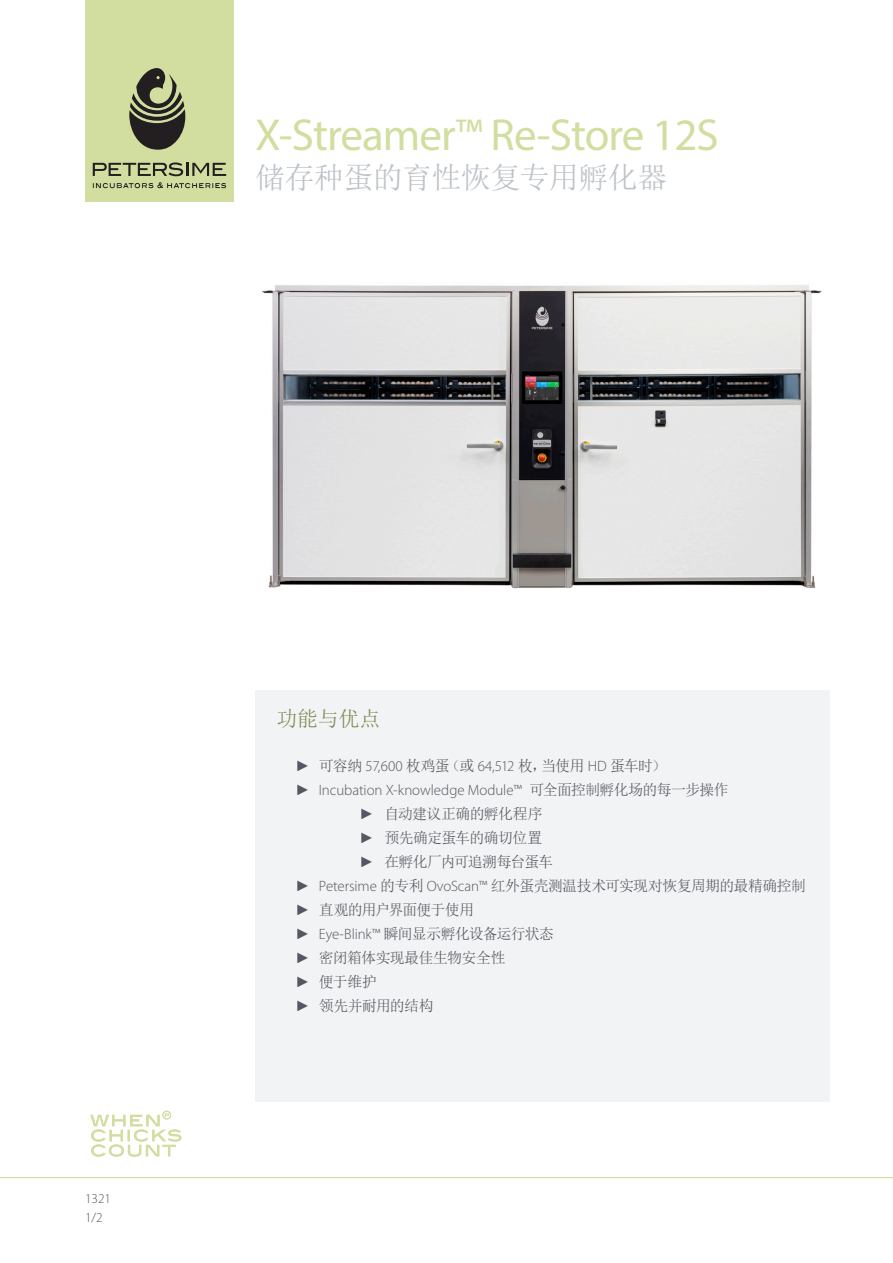
<style>
.page{position:relative;width:893px;height:1263px;background:#fff}
.page>*{position:absolute;margin:0;border:0;box-sizing:border-box;transform-origin:0 0}
.t1{font:45px "Myriad Pro";letter-spacing:-.02em;color:#d1dea0}
.t2{font:30px "Sim Sun";letter-spacing:-.02em;color:#bcc2c7}
.Subtitle{font:21px "Sim Sun";color:#7f8953}
.t3{font:15px "Sim Sun";letter-spacing:-.04em;color:#535860}
.t4{font:300 15px "Myriad Pro";color:#535860}
.t5{font:300 13.5px "Myriad Pro";color:#535860}
.s1{font-family:"Arial Narrow"}
.s2{font-family:"Myriad Pro";font-weight:300}
.s3{font-family:"Arial Narrow";font-weight:400}
.s4{font-family:"Sim Sun";font-weight:400}
</style>
<div class="page">
<svg style="left:90px;top:1113px;width:91px;height:44px"></svg>
<div style="left:163px;top:1111px;width:8px;height:8px;border:1px solid #d1dea0;border-radius:50%"></div>
<hr style="left:0;top:1177px;width:893px;height:1px;background:#d1dea0">
<div style="left:85px;top:0;width:149px;height:201px;background:#d1dea0"></div>
<svg style="left:129px;top:68px;width:56px;height:82px"></svg>
<svg style="left:93px;top:182px;width:133px;height:6px"></svg>
<svg style="left:93px;top:162px;width:133px;height:14px"></svg>
<img style="left:262px;top:285px;width:560px;height:304px">
<div style="left:255px;top:690px;width:574px;height:411px;background:#f2f3f4"></div>
<p class="t1" style="left:255px;top:107px;width:465px">X-Streamer™ Re-Store 12S</p>
<p class="t2" style="left:255px;top:163px;width:414px">储存种蛋的育性恢复专用孵化器</p>
<p class="t5" style="left:85px;top:1191px;width:28px">1321</p>
<p class="t5" style="left:85px;top:1210px;width:19px">1/2</p>
<p class="Subtitle" style="left:276px;top:708px;width:105px">功能与优点</p>
<p class="t3" style="left:298px;top:758px;width:370px"><span class="s1">►</span> 可容纳 <span class="s2">57,600</span> 枚鸡蛋（或 <span class="s2">64,512</span> 枚，当使用 <span class="s2">HD</span> 蛋车时）</p>
<p class="t4" style="left:298px;top:782px;width:433px"><span class="s3">►</span> Incubation X-knowledge Module™ <span class="s4">可全面控制孵化场的每一步操作</span></p>
<p class="t3" style="left:361px;top:806px;width:183px"><span class="s1">►</span> 自动建议正确的孵化程序</p>
<p class="t3" style="left:361px;top:830px;width:182px"><span class="s1">►</span> 预先确定蛋车的确切位置</p>
<p class="t3" style="left:361px;top:854px;width:193px"><span class="s1">►</span> 在孵化厂内可追溯每台蛋车</p>
<p class="t3" style="left:298px;top:878px;width:510px"><span class="s1">►</span> <span class="s2">Petersime</span> 的专利 <span class="s2">OvoScan™</span> 红外蛋壳测温技术可实现对恢复周期的最精确控制</p>
<p class="t3" style="left:298px;top:902px;width:178px"><span class="s1">►</span> 直观的用户界面便于使用</p>
<p class="t3" style="left:298px;top:926px;width:258px"><span class="s1">►</span> <span class="s2">Eye-Blink™</span> 瞬间显示孵化设备运行状态</p>
<p class="t3" style="left:298px;top:950px;width:209px"><span class="s1">►</span> 密闭箱体实现最佳生物安全性</p>
<p class="t3" style="left:298px;top:974px;width:81px"><span class="s1">►</span> 便于维护</p>
<p class="t3" style="left:298px;top:998px;width:137px"><span class="s1">►</span> 领先并耐用的结构</p>
</div>
